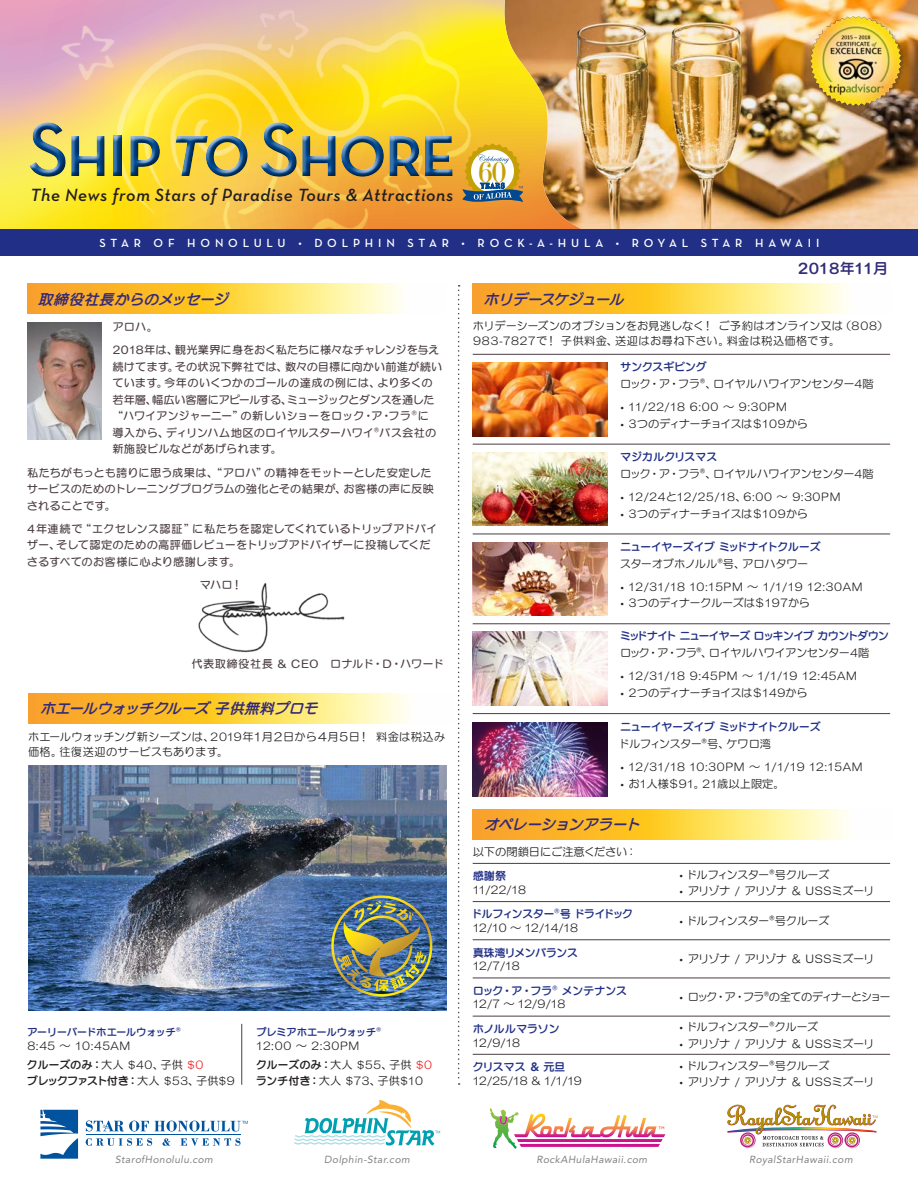
<style>
.page{position:relative;width:918px;height:1188px;background:#fff}
.page>*{position:absolute;margin:0;border:0;box-sizing:border-box;transform-origin:0 0}
.t1{font:78px "Neutra Text Demi SC Alt";letter-spacing:-.04em;color:#014990}
.t2{font:30.15px "Cantabile";color:#c49f06}
.t3{font:italic 600 18px "Neutra Text TF";letter-spacing:.035em;color:#231f20}
.t4{font:italic 15px "Ro Sirius Std XB";color:#352a78}
.t5{font:15px "Ro Sirius Std XB";color:#332c79}
.t6{font:12px "Neutra Text Exp Demi Alt";letter-spacing:.4em;color:#fff}
.t7{font:500 11.25px/15px "Ro Sirius Std";letter-spacing:-.015em;color:#231f20}
.t8{font:700 11.25px/16.5px "Ro Sirius Std";letter-spacing:-.005em;color:#4b3e44}
.t9{font:500 11.25px/16.5px "Ro Sirius Std";letter-spacing:-.045em;color:#231f20}
.t10{font:11.25px/16.5px "Ro Sirius Std XB";letter-spacing:-.07em;color:#213086}
.t11{font:500 11.25px/15px "Ro Sirius Std";letter-spacing:.005em;color:#231f20}
.t12{font:500 11.25px "Ro Sirius Std";letter-spacing:-.06em;color:#231f20}
.t13{font:11.25px "Ro Sirius Std XB";letter-spacing:-.11em;color:#213086}
.t14{font:500 11.25px "Ro Sirius Std";letter-spacing:-.11em;color:#231f20}
.t15{font:11.25px "Ro Sirius Std XB";letter-spacing:-.125em;color:#231f20}
.t16{font:11.25px "Ro Sirius Std XB";letter-spacing:-.03em;color:#213086}
.t17{font:10.5px "Ro Sirius Std XB";letter-spacing:-.055em;color:#213086}
.t18{font:italic 10.2px "Avenir LT Std";letter-spacing:.04em;color:#808285}
.s1{font-family:"Neutra Text Demi SC Italic Alt"}
.s2{font-family:"Ro Sirius Std XB";font-weight:400}
.s3{color:#ee1d23}
.s4{font-family:"Ro Sirius Std";font-weight:500}
.s5{font-family:"Ro Sirius Std XB";font-weight:400;color:#213086}
.s6{font-family:"Ro Sirius Std";font-weight:500;color:#231f20}
.s7{font-family:"Avenir LT Std";font-weight:800;font-size:12px}
</style>
<div class="page">
<img style="left:727px;top:1105px;width:151px;height:44px">
<svg style="left:86px;top:1138px;width:66px;height:8px"></svg>
<svg style="left:162px;top:1138px;width:8px;height:8px"></svg>
<svg style="left:181px;top:1138px;width:59px;height:8px"></svg>
<hr style="left:86px;top:1135px;width:154px;height:1px;background:#01539e">
<svg style="left:155px;top:1121px;width:93px;height:11px"></svg>
<svg style="left:86px;top:1120px;width:63px;height:12px"></svg>
<svg style="left:40px;top:1110px;width:38px;height:49px"></svg>
<svg style="left:490px;top:1108px;width:176px;height:41px"></svg>
<img style="left:582px;top:0;width:336px;height:230px">
<svg style="left:0;top:0;width:582px;height:230px;background:#e1b87c"></svg>
<img style="left:82px;top:0;width:474px;height:230px">
<img style="left:43px;top:5px;width:96px;height:98px">
<div style="left:0;top:230px;width:918px;height:26px;background:#213086"></div>
<div style="left:24px;top:117px;width:433px;height:62px;background:#fff;opacity:.75"></div>
<div style="left:25px;top:126px;width:433px;height:57px;background:#231f20;opacity:.55"></div>
<svg style="left:462px;top:143px;width:61px;height:60px"></svg>
<img style="left:27px;top:323px;width:75px;height:117px">
<svg style="left:27px;top:284px;width:374px;height:30px;background:#fdcf57"></svg>
<svg style="left:458px;top:285px;width:2px;height:800px"></svg>
<svg style="left:294px;top:1100px;width:146px;height:46px"></svg>
<div style="left:810px;top:16px;width:95px;height:93px;background:#231f20;opacity:.3"></div>
<img style="left:810px;top:16px;width:92px;height:89px">
<svg style="left:473px;top:284px;width:374px;height:30px;background:#fdcf57"></svg>
<img style="left:473px;top:362px;width:134px;height:74px">
<img style="left:473px;top:632px;width:134px;height:74px">
<img style="left:473px;top:452px;width:134px;height:74px">
<hr style="left:473px;top:354px;width:417px;height:1px;background:#4b3e44">
<hr style="left:473px;top:444px;width:417px;height:1px;background:#4b3e44">
<hr style="left:473px;top:534px;width:417px;height:1px;background:#4b3e44">
<hr style="left:473px;top:624px;width:417px;height:1px;background:#4b3e44">
<hr style="left:473px;top:713px;width:417px;height:1px;background:#4b3e44">
<svg style="left:473px;top:810px;width:374px;height:30px;background:#fdcf57"></svg>
<hr style="left:473px;top:863px;width:417px;height:1px;background:#4b3e44">
<hr style="left:473px;top:901px;width:417px;height:1px;background:#4b3e44">
<hr style="left:473px;top:940px;width:417px;height:1px;background:#4b3e44">
<hr style="left:473px;top:978px;width:417px;height:1px;background:#4b3e44">
<hr style="left:473px;top:1016px;width:417px;height:1px;background:#4b3e44">
<hr style="left:473px;top:1054px;width:417px;height:1px;background:#4b3e44">
<svg style="left:28px;top:693px;width:380px;height:30px;background:#fdcf57"></svg>
<hr style="left:241px;top:1024px;width:1px;height:61px;background:#4b3e44">
<img style="left:28px;top:766px;width:418px;height:245px">
<img style="left:198px;top:583px;width:147px;height:70px">
<img style="left:331px;top:895px;width:101px;height:102px">
<img style="left:473px;top:542px;width:134px;height:74px">
<img style="left:473px;top:722px;width:134px;height:74px">
<h1 class="t1" style="left:28px;top:102px;width:430px">Ship <span class="s1">to</span> Shore</h1>
<p class="t3" style="left:31px;top:184px;width:425px">The News from Stars of Paradise Tours &amp; Attractions</p>
<p class="t2" style="left:479px;top:152px;width:29px">60</p>
<p class="t6" style="left:99px;top:235px;width:721px">STAR OF HONOLULU • DOLPHIN STAR • ROCK-A-HULA • ROYAL STAR HAWAII</p>
<p class="t4" style="left:38px;top:289px;width:197px">取締役社長からのメッセージ</p>
<p class="t8" style="left:112px;top:319px;width:47px">アロハ。</p>
<p class="t8" style="left:112px;top:342px;width:331px">2018年は、観光業界に身をおく私たちに様々なチャレンジを与え続けてます。その状況下弊社では、数々の目標に向かい前進が続いています。今年のいくつかのゴールの達成の例には、より多くの若年層、幅広い客層にアピールする、ミュージックとダンスを通した“ハワイアンジャーニー”の新しいショーをロック・ア・フラ®に導入から、ディリンハム地区のロイヤルスターハワイ®バス会社の新施設ビルなどがあげられます。</p>
<p class="t8" style="left:27px;top:465px;width:409px">私たちがもっとも誇りに思う成果は、“アロハ”の精神をモットーとした安定したサービスのためのトレーニングプログラムの強化とその結果が、お客様の声に反映されることです。</p>
<p class="t8" style="left:27px;top:521px;width:412px">4年連続で“エクセレンス認証”に私たちを認定してくれているトリップアドバイザー、そして認定のための高評価レビューをトリップアドバイザーに投稿してくださるすべてのお客様に心より感謝します。</p>
<p class="t8" style="left:200px;top:577px;width:44px">マハロ！</p>
<p class="t8" style="left:191px;top:656px;width:254px">代表取締役社長 &amp; CEO　ロナルド・D・ハワード</p>
<p class="t4" style="left:40px;top:698px;width:284px">ホエールウォッチクルーズ 子供無料プロモ</p>
<p class="t7" style="left:28px;top:730px;width:419px">ホエールウォッチング新シーズンは、2019年１月２日から４月５日！　料金は税込み価格。往復送迎のサービスもあります。</p>
<p class="t17" style="left:27px;top:1025px;width:156px">アーリーバードホエールウォッチ®</p>
<p class="t7" style="left:27px;top:1039px;width:105px">8:45 ～ 10:45AM</p>
<p class="t7" style="left:27px;top:1058px;width:179px"><span class="s2">クルーズのみ：</span>大人 $40、子供 <span class="s3">$0</span></p>
<p class="t15" style="left:27px;top:1073px;width:210px">ブレックファスト付き：<span class="s4">大人 $53、子供$9</span></p>
<p class="t17" style="left:256px;top:1025px;width:127px">プレミアホエールウォッチ®</p>
<p class="t7" style="left:256px;top:1039px;width:105px">12:00 ～ 2:30PM</p>
<p class="t7" style="left:256px;top:1058px;width:178px"><span class="s2">クルーズのみ：</span>大人 $55、子供 <span class="s3">$0</span></p>
<p class="t7" style="left:256px;top:1073px;width:169px"><span class="s2">ランチ付き：</span>大人 $73、子供$10</p>
<p class="t5" style="left:798px;top:259px;width:92px">2018年11月</p>
<p class="t4" style="left:483px;top:289px;width:147px">ホリデースケジュール</p>
<p class="t11" style="left:473px;top:318px;width:417px">ホリデーシーズンのオプションをお見逃しなく！ ご予約はオンライン又は（808）<br>983-7827で！ 子供料金、送迎はお尋ね下さい。料金は税込価格です。</p>
<p class="t9" style="left:620px;top:359px;width:255px"><span class="s5">サンクスギビング<br></span>ロック・ア・フラ®、ロイヤルハワイアンセンター4階</p>
<p class="t7" style="left:620px;top:400px;width:169px">• 11/22/18 6:00 ～ 9:30PM</p>
<p class="t7" style="left:620px;top:416px;width:189px">• 3つのディナーチョイスは＄109から</p>
<p class="t9" style="left:620px;top:449px;width:255px"><span class="s5">マジカルクリスマス<br></span>ロック・ア・フラ®、ロイヤルハワイアンセンター4階</p>
<p class="t7" style="left:620px;top:490px;width:222px">• 12/24と12/25/18、6:00 ～ 9:30PM</p>
<p class="t7" style="left:620px;top:506px;width:189px">• 3つのディナーチョイスは＄109から</p>
<p class="t10" style="left:620px;top:539px;width:202px">ニューイヤーズイブ ミッドナイトクルーズ<span class="s6">スターオブホノルル®号、アロハタワー</span></p>
<p class="t7" style="left:620px;top:580px;width:244px">• 12/31/18 10:15PM ～ 1/1/19 12:30AM</p>
<p class="t7" style="left:620px;top:596px;width:191px">• 3つのディナークルーズは＄197から</p>
<p class="t13" style="left:620px;top:629px;width:271px">ミッドナイト ニューイヤーズ ロッキンイブ カウントダウン</p>
<p class="t9" style="left:620px;top:645px;width:251px">ロック・ア・フラ®、ロイヤルハワイアンセンター4階</p>
<p class="t7" style="left:620px;top:669px;width:239px">• 12/31/18 9:45PM ～ 1/1/19 12:45AM</p>
<p class="t7" style="left:620px;top:685px;width:189px">• 2つのディナーチョイスは＄149から</p>
<p class="t10" style="left:619px;top:719px;width:204px">ニューイヤーズイブ ミッドナイトクルーズ<span class="s6">ドルフィンスター®号、ケワロ湾</span></p>
<p class="t7" style="left:620px;top:760px;width:244px">• 12/31/18 10:30PM ～ 1/1/19 12:15AM</p>
<p class="t7" style="left:620px;top:776px;width:166px">• お1人様＄91。21歳以上限定。</p>
<p class="t4" style="left:483px;top:815px;width:164px">オペレーションアラート</p>
<p class="t7" style="left:473px;top:845px;width:166px">以下の閉鎖日にご注意ください：</p>
<p class="t10" style="left:473px;top:868px;width:35px">感謝祭</p>
<p class="t7" style="left:473px;top:883px;width:55px">11/22/18</p>
<p class="t12" style="left:679px;top:867px;width:152px">• ドルフィンスター®号クルーズ</p>
<p class="t9" style="left:679px;top:883px;width:197px">• アリゾナ / アリゾナ ＆ USSミズーリ</p>
<p class="t10" style="left:471px;top:908px;width:164px;line-height:13.5px">ドルフィンスター®号 ドライドック<br><span class="s6">12/10 ～ 12/14/18</span></p>
<p class="t12" style="left:679px;top:914px;width:152px">• ドルフィンスター®号クルーズ</p>
<p class="t10" style="left:473px;top:945px;width:107px">真珠湾リメンバランス</p>
<p class="t7" style="left:473px;top:959px;width:49px">12/7/18</p>
<p class="t9" style="left:679px;top:951px;width:197px">• アリゾナ / アリゾナ ＆ USSミズーリ</p>
<p class="t10" style="left:473px;top:984px;width:156px;line-height:13.5px">ロック・ア・フラ® メンテナンス<br><span class="s6">12/7 ～ 12/9/18</span></p>
<p class="t14" style="left:679px;top:990px;width:213px">• ロック・ア・フラ®の全てのディナーとショー</p>
<p class="t16" style="left:473px;top:1022px;width:89px">ホノルルマラソン</p>
<p class="t7" style="left:473px;top:1035px;width:49px">12/9/18</p>
<p class="t10" style="left:472px;top:1059px;width:95px">クリスマス <span class="s7">&amp;</span> 元旦</p>
<p class="t7" style="left:473px;top:1073px;width:111px">12/25/18 &amp; 1/1/19</p>
<p class="t12" style="left:679px;top:1020px;width:140px">• ドルフィンスター®クルーズ</p>
<p class="t9" style="left:679px;top:1036px;width:197px">• アリゾナ / アリゾナ ＆ USSミズーリ</p>
<p class="t12" style="left:679px;top:1058px;width:152px">• ドルフィンスター®号クルーズ</p>
<p class="t9" style="left:679px;top:1074px;width:197px">• アリゾナ / アリゾナ ＆ USSミズーリ</p>
<p class="t18" style="left:115px;top:1153px;width:99px">StarofHonolulu.com</p>
<p class="t18" style="left:324px;top:1153px;width:87px">Dolphin-Star.com</p>
<p class="t18" style="left:536px;top:1153px;width:112px">RockAHulaHawaii.com</p>
<p class="t18" style="left:749px;top:1153px;width:105px">RoyalStarHawaii.com</p>
</div>
